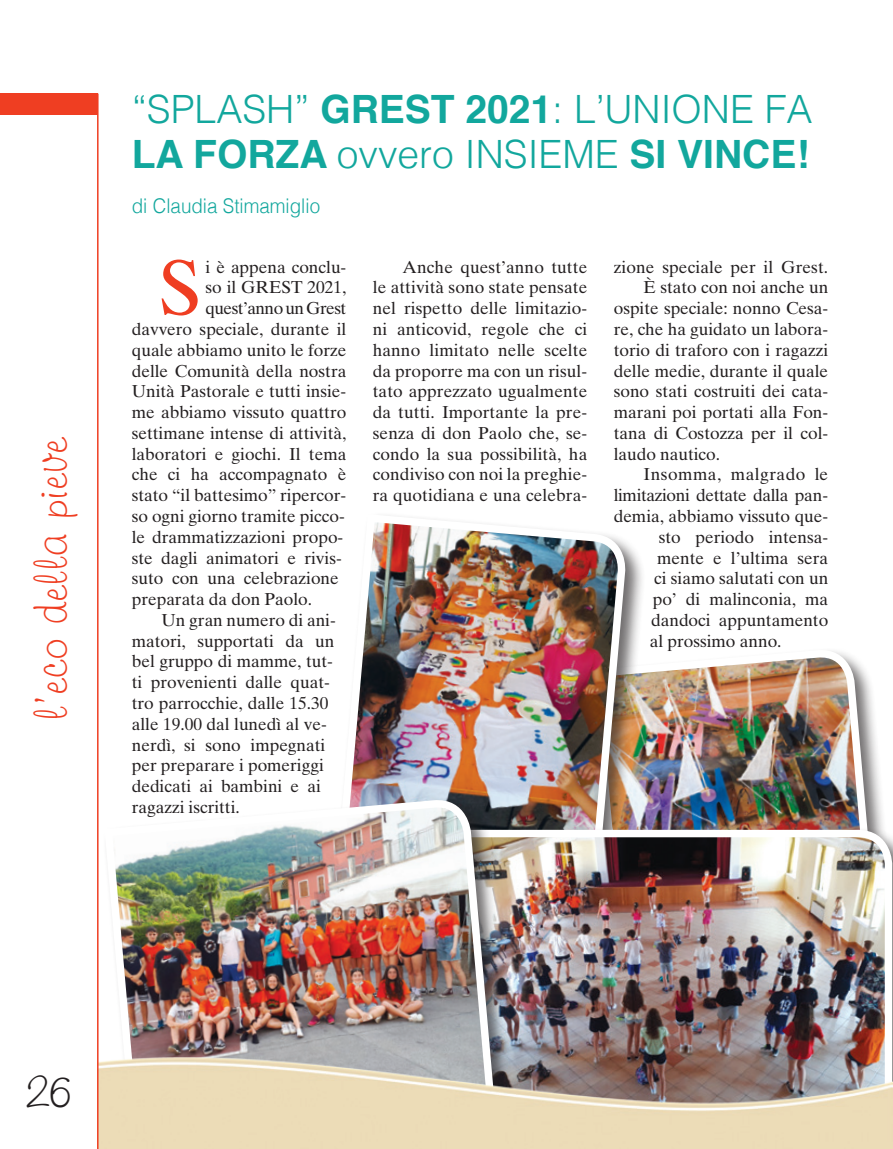
<style>
.page{position:relative;width:893px;height:1149px;background:#fff}
.page>*{position:absolute;margin:0;border:0;box-sizing:border-box;transform-origin:0 0}
.t1{font:77.4px "Times Ten";color:#ef3e22}
.t2{font:48px "Freehand 591 BT Regular A";color:#ef3e22}
.t3{font:48px "Freehand 591 BT Regular A";color:#231f20}
.t4{font:300 39px/44.8px "Helvetica";color:#12a79d}
.t5{font:300 20.25px "Helvetica";color:#12a79d;scale:.93 1}
.t6{font:17.25px/20.7px "Times Ten";color:#231f20;text-align:justify}
.t7{font:17.25px "Times Ten";letter-spacing:-.02em;color:#231f20}
.t8{font:17.25px "Times Ten";letter-spacing:.03em;color:#231f20}
.t9{font:17.25px "Times Ten";letter-spacing:-.03em;color:#231f20}
.s1{font-weight:700}
</style>
<div class="page">
<div style="left:588px;top:646px;width:300px;height:232px;background:#231f20;opacity:.65"></div>
<img style="left:645px;top:651px;width:227px;height:174px">
<div style="left:337px;top:511px;width:308px;height:394px;background:#231f20;opacity:.65"></div>
<img style="left:337px;top:511px;width:292px;height:314px">
<img style="left:515px;top:825px;width:378px;height:229px">
<div style="left:102px;top:796px;width:413px;height:352px;background:#231f20;opacity:.65"></div>
<img style="left:102px;top:801px;width:397px;height:253px">
<img style="left:99px;top:1054px;width:794px;height:94px">
<hr style="left:97px;top:94px;width:2px;height:1054px;background:#ef3e22">
<div style="left:0;top:94px;width:98px;height:21px;background:#ef3e22"></div>
<p class="t2" style="left:21px;top:721px;width:285px;rotate:-90deg">l’eco della pieve</p>
<p class="t4" style="left:132px;top:84px;width:682px">“SPLASH” <span class="s1">GREST 2021</span>: L’UNIONE FA<br><span class="s1">LA FORZA</span> ovvero INSIEME <span class="s1">SI VINCE!</span></p>
<p class="t5" style="left:132px;top:189px;width:204px">di Claudia Stimamiglio</p>
<p class="t1" style="left:159px;top:242px;width:45px">S</p>
<p class="t6" style="left:205px;top:256px;width:142px">i è appena conclu-</p>
<p class="t6" style="left:205px;top:277px;width:142px">so il GREST 2021,</p>
<p class="t9" style="left:205px;top:298px;width:142px">quest’anno un Grest</p>
<p class="t6" style="left:132px;top:318px;width:216px">davvero speciale, durante il</p>
<p class="t6" style="left:132px;top:339px;width:216px">quale abbiamo unito le forze</p>
<p class="t6" style="left:132px;top:360px;width:216px">delle Comunità della nostra</p>
<p class="t6" style="left:132px;top:381px;width:216px">Unità Pastorale e tutti insie-</p>
<p class="t6" style="left:132px;top:401px;width:216px">me abbiamo vissuto quattro</p>
<p class="t6" style="left:132px;top:422px;width:216px">settimane intense di attività,</p>
<p class="t6" style="left:132px;top:443px;width:216px">laboratori e giochi. Il tema</p>
<p class="t6" style="left:132px;top:464px;width:216px">che ci ha accompagnato è</p>
<p class="t6" style="left:132px;top:484px;width:216px">stato “il battesimo” ripercor-</p>
<p class="t6" style="left:132px;top:505px;width:215px">so ogni giorno tramite picco-</p>
<p class="t6" style="left:132px;top:526px;width:213px">le drammatizzazioni propo-</p>
<p class="t6" style="left:132px;top:547px;width:212px">ste dagli animatori e rivis-</p>
<p class="t6" style="left:132px;top:568px;width:208px">suto con una celebrazione</p>
<p class="t6" style="left:132px;top:588px;width:182px">preparata da don Paolo.</p>
<p class="t6" style="left:132px;top:609px;width:206px;text-align:left;text-indent:30px">Un gran numero di ani&shy;matori, supportati da un bel gruppo di mamme, tut&shy;ti provenienti dalle quat&shy;tro parrocchie, dalle 15.30 alle 19.00 dal lunedì al ve&shy;nerdì, si sono impegnati per preparare i pomeriggi dedicati ai bambini e ai ragazzi iscritti.</p>
<p class="t6" style="left:373px;top:256px;width:216px;text-indent:30px">Anche quest’anno tutte le attività sono state pensate nel rispetto delle limitazio&shy;ni anticovid, regole che ci hanno limitato nelle scelte da proporre ma con un risul&shy;tato apprezzato ugualmente da tutti. Importante la pre&shy;senza di don Paolo che, se&shy;condo la sua possibilità, ha condiviso con noi la preghie&shy;ra quotidiana e una celebra-</p>
<p class="t6" style="left:614px;top:256px;width:216px">zione speciale per il Grest.</p>
<p class="t6" style="left:614px;top:277px;width:216px;text-indent:30px">È stato con noi anche un ospite speciale: nonno Cesa&shy;re, che ha guidato un labora&shy;torio di traforo con i ragazzi delle medie, durante il quale sono stati costruiti dei cata&shy;marani poi portati alla Fon&shy;tana di Costozza per il col&shy;laudo nautico.</p>
<p class="t8" style="left:643px;top:464px;width:186px">Insomma, malgrado le</p>
<p class="t7" style="left:614px;top:485px;width:216px">limitazioni dettate dalla pan-</p>
<p class="t6" style="left:614px;top:505px;width:216px">demia, abbiamo vissuto que-</p>
<p class="t6" style="left:659px;top:526px;width:171px">sto periodo intensa-</p>
<p class="t6" style="left:657px;top:547px;width:172px">mente e l’ultima sera</p>
<p class="t6" style="left:654px;top:568px;width:176px">ci siamo salutati con un</p>
<p class="t6" style="left:653px;top:588px;width:177px">po’ di malinconia, ma</p>
<p class="t6" style="left:651px;top:609px;width:179px">dandoci appuntamento</p>
<p class="t6" style="left:650px;top:630px;width:133px">al prossimo anno.</p>
<p class="t3" style="left:26px;top:1059px;width:47px">26</p>
</div>
